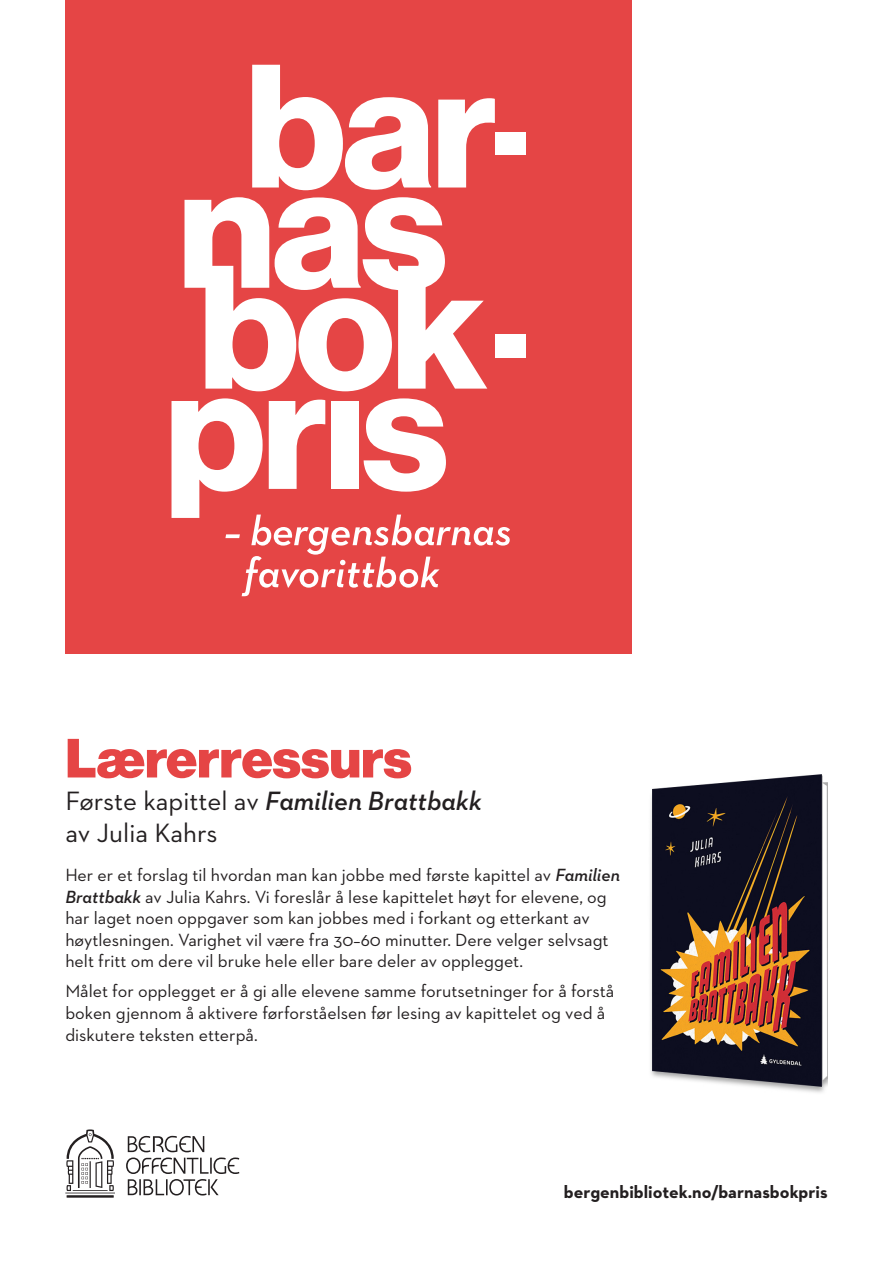
<style>
.page{position:relative;width:893px;height:1263px;background:#fff}
.page>*{position:absolute;margin:0;border:0;box-sizing:border-box;transform-origin:0 0}
.Header_1{font:54px "N Haas Grotesk DS Pro 95 Blk";color:#e54545}
.Subheader{font:27px/32.4px "Neutraface 2 Text";color:#231f20}
.t1{font:18px/21.6px "Neutraface 2 Text";color:#231f20}
.t2{font:700 18px "Neutraface 2 Text";color:#231f20}
.s1{font-weight:600;font-style:italic}
</style>
<div class="page">
<div style="left:65px;top:0;width:567px;height:653px;background:#e54545"></div>
<svg style="left:172px;top:398px;width:338px;height:198px"></svg>
<svg style="left:185px;top:197px;width:302px;height:194px"></svg>
<div style="left:495px;top:334px;width:30px;height:24px;background:#fff"></div>
<svg style="left:252px;top:65px;width:179px;height:125px"></svg>
<svg style="left:438px;top:98px;width:57px;height:89px"></svg>
<div style="left:495px;top:132px;width:30px;height:23px;background:#fff"></div>
<svg style="left:126px;top:1136px;width:113px;height:59px"></svg>
<svg style="left:65px;top:1129px;width:50px;height:69px"></svg>
<img style="left:650px;top:774px;width:178px;height:319px">
<p class="Header_1" style="left:65px;top:727px;width:348px">Lærerressurs</p>
<p class="Subheader" style="left:65px;top:784px;width:418px">Første kapittel av <span class="s1">Familien Brattbakk </span>av Julia Kahrs</p>
<p class="t1" style="left:65px;top:864px;width:556px">Her er et forslag til hvordan man kan jobbe med første kapittel av <span class="s1">Familien Brattbakk</span> av Julia Kahrs. Vi foreslår å lese kapittelet høyt for elevene, og har laget noen oppgaver som kan jobbes med i forkant og etterkant av høytlesningen. Varighet vil være fra 30–60 minutter. Dere velger selvsagt helt fritt om dere vil bruke hele eller bare deler av opplegget.</p>
<p class="t1" style="left:65px;top:980px;width:550px">Målet for opplegget er å gi alle elevene samme forutsetninger for å forstå boken gjennom å aktivere førforståelsen før lesing av kapittelet og ved å diskutere teksten etterpå.</p>
<p class="t2" style="left:564px;top:1180px;width:265px">bergenbibliotek.no/barnasbokpris</p>
</div>
